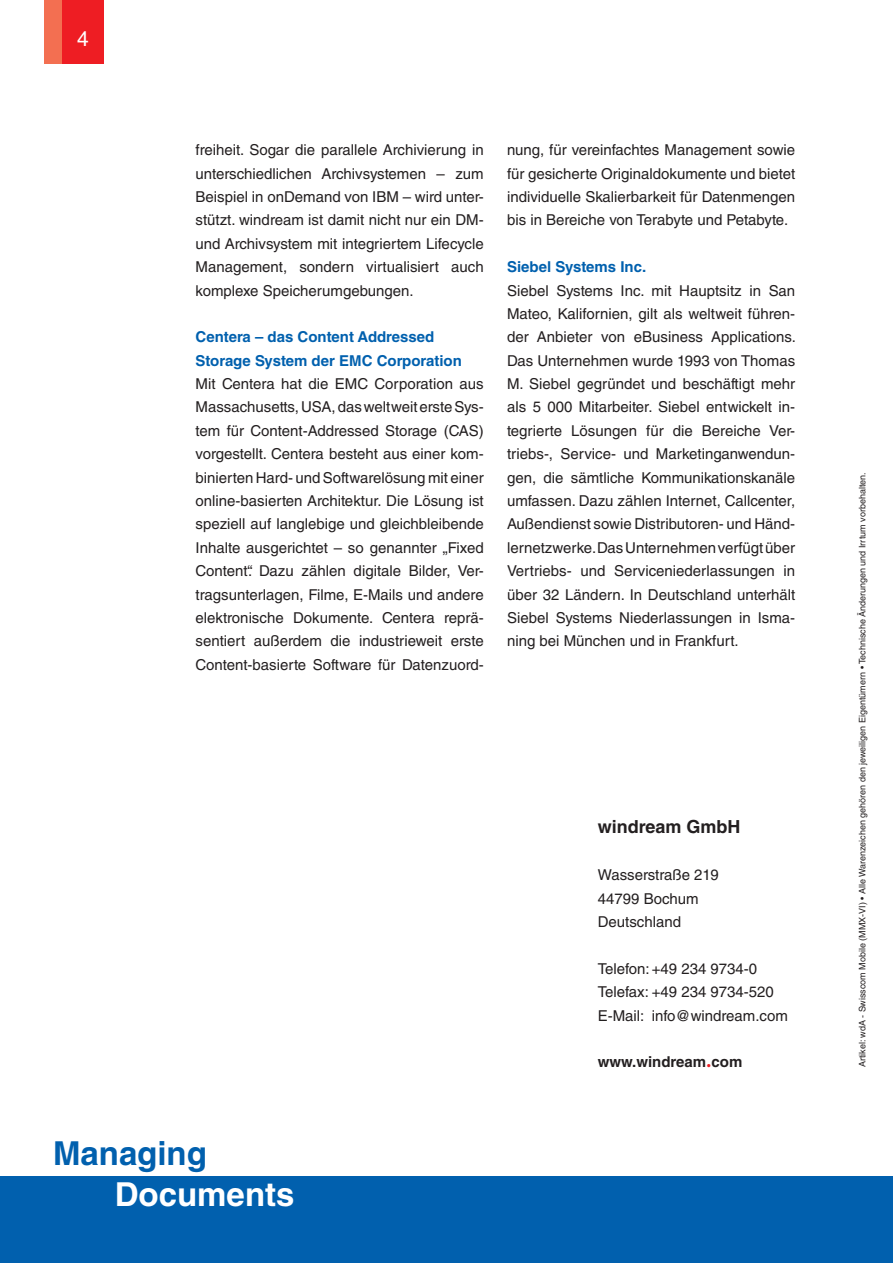
<style>
.page{position:relative;width:893px;height:1263px;background:#fff}
.page>*{position:absolute;margin:0;border:0;box-sizing:border-box;transform-origin:0 0}
.t1{font:700 33px "Helvetica LT Std";color:#fff}
.t2{font:700 33px "Helvetica LT Std";color:#0160ae}
.t3{font:21px "Helvetica LT Std";color:#fff}
.t4{font:700 18px "Helvetica LT Std";color:#231f20}
.t5{font:15px/23.4px "Helvetica LT Std";color:#231f20;text-align:justify}
.t6{font:700 15px/23.4px "Helvetica LT Std";color:#0160ae}
.t7{font:700 15px "Helvetica LT Std";color:#231f20}
.t8{font:9px "Helvetica LT Std";color:#231f20}
.s1{font-family:"Stencil Std";font-weight:400;color:#ee1d23}
</style>
<div class="page">
<div style="left:0;top:1176px;width:893px;height:87px;background:#0160ae"></div>
<div style="left:62px;top:0;width:42px;height:64px;background:#ee1d23"></div>
<div style="left:45px;top:0;width:17px;height:64px;background:#f36f51"></div>
<h2 class="t3" style="left:77px;top:26px;width:13px">4</h2>
<p class="t5" style="left:196px;top:138px;width:290px">freiheit. Sogar die parallele Archivierung in unterschiedlichen Archivsystemen – zum Beispiel in onDemand von IBM – wird unter&shy;stützt. windream ist damit nicht nur ein DM&shy;und Archivsystem mit integriertem Lifecycle Management, sondern virtualisiert auch komplexe Speicherumgebungen.</p>
<p class="t6" style="left:196px;top:325px;width:268px">Centera – das Content Addressed<br>Storage System der EMC Corporation</p>
<p class="t5" style="left:196px;top:372px;width:290px">Mit Centera hat die EMC Corporation aus Massachusetts, USA, das weltweit erste Sys&shy;tem für Content-Addressed Storage (CAS) vorgestellt. Centera besteht aus einer kom&shy;binierten Hard- und Softwarelösung mit einer online-basierten Architektur. Die Lösung ist speziell auf langlebige und gleichbleibende Inhalte ausgerichtet – so genannter „Fixed Content“. Dazu zählen digitale Bilder, Ver&shy;tragsunterlagen, Filme, E-Mails und andere elektronische Dokumente. Centera reprä&shy;sentiert außerdem die industrieweit erste Content-basierte Software für Datenzuord-</p>
<p class="t5" style="left:507px;top:138px;width:290px">nung, für vereinfachtes Management sowie für gesicherte Originaldokumente und bietet individuelle Skalierbarkeit für Datenmengen bis in Bereiche von Terabyte und Petabyte.</p>
<p class="t6" style="left:507px;top:255px;width:141px">Siebel Systems Inc.</p>
<p class="t5" style="left:507px;top:278px;width:290px">Siebel Systems Inc. mit Hauptsitz in San Mateo, Kalifornien, gilt als weltweit führen&shy;der Anbieter von eBusiness Applications.<br>Das Unternehmen wurde 1993 von Thomas M. Siebel gegründet und beschäftigt mehr als 5 000 Mitarbeiter. Siebel entwickelt in&shy;tegrierte Lösungen für die Bereiche Ver&shy;triebs-, Service- und Marketinganwendun&shy;gen, die sämtliche Kommunikationskanäle umfassen. Dazu zählen Internet, Callcenter, Außendienst sowie Distributoren- und Händ&shy;lernetzwerke. Das Unternehmen verfügt über Vertriebs- und Serviceniederlassungen in über 32 Ländern. In Deutschland unterhält Siebel Systems Niederlassungen in Isma&shy;ning bei München und in Frankfurt.</p>
<h1 class="t2" style="left:53px;top:1133px;width:155px">Managing</h1>
<h1 class="t1" style="left:115px;top:1174px;width:181px">Documents</h1>
<p class="t4" style="left:598px;top:816px;width:144px">windream GmbH</p>
<p class="t5" style="left:598px;top:863px;width:122px;text-align:left">Wasserstraße 219<br>44799 Bochum<br>Deutschland</p>
<p class="t5" style="left:598px;top:957px;width:192px;text-align:left">Telefon:+49 234 9734-0<br>Telefax: +49 234 9734-520<br>E-Mail: info@windream.com</p>
<p class="t7" style="left:598px;top:1053px;width:146px">www.windream<span class="s1">.</span>com</p>
<p class="t8" style="left:857px;top:1067px;width:596px;rotate:-90deg">Artikel: wdA - Swisscom Mobile (MMX-VI) • Alle Warenzeichen gehören den jeweiligen Eigentümern • Technische Änderungen und Irrtum vorbehalten.</p>
</div>
